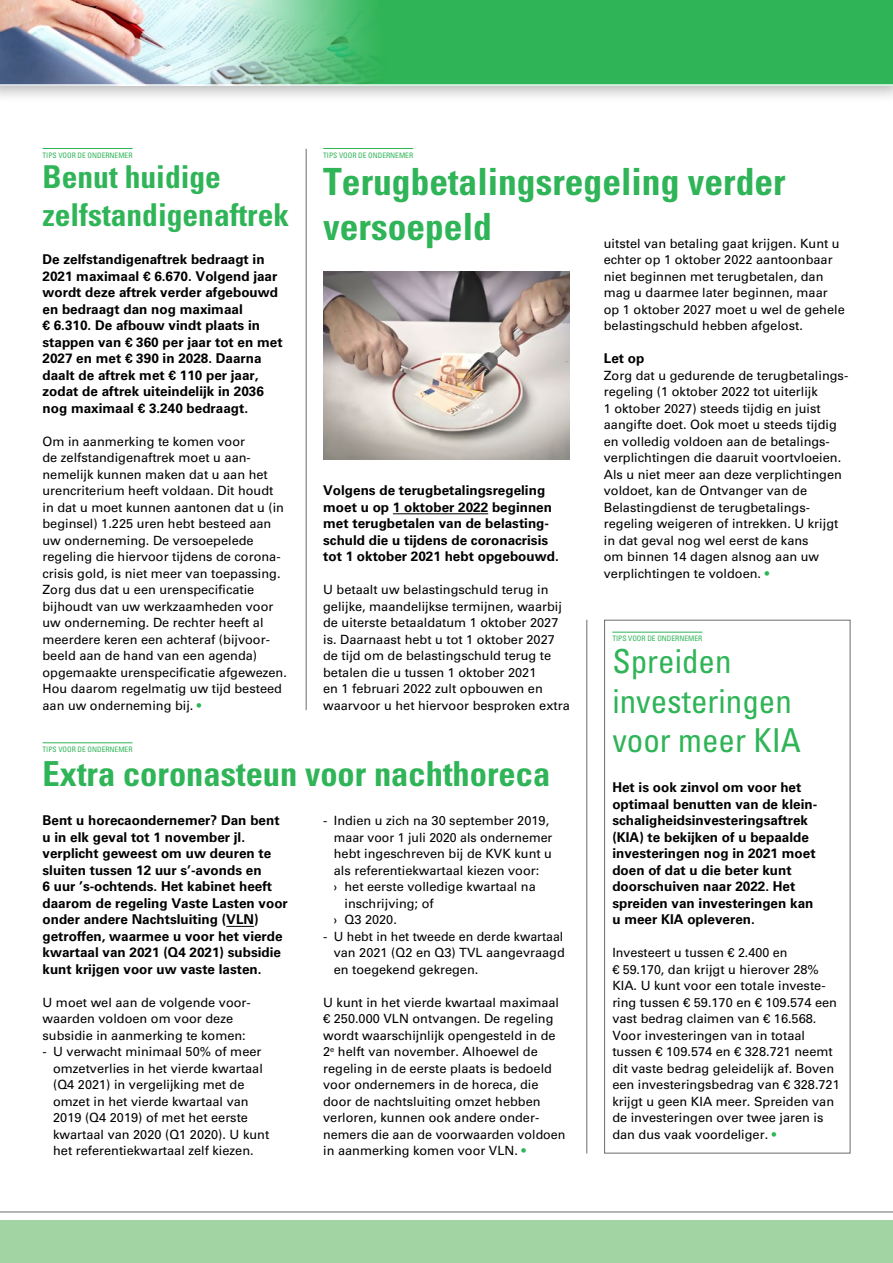
<style>
.page{position:relative;width:893px;height:1263px;background:#fff}
.page>*{position:absolute;margin:0;border:0;box-sizing:border-box;transform-origin:0 0}
.t1{font:700 condensed 37.5px/45px "Univers LT Std";color:#2fb457}
.t2{font:700 condensed 34.5px "Univers LT Std";color:#2fb457}
.t3{font:condensed 33px/39.6px "Univers LT Std";color:#2fb457}
.t4{font:700 condensed 31.5px/37.8px "Univers LT Std";color:#2fb457}
.t5{font:700 13.5px/16.5px "Univers LT Std";color:#000}
.t6{font:12.75px/16.5px "Univers LT Std";color:#000}
.t7{font:condensed 7.5px "Univers LT Std";color:#2fb457}
.s1{color:#2fb457}
</style>
<div class="page">
<div style="left:0;top:1220px;width:893px;height:43px;background:#a2d4a3"></div>
<div style="left:0;top:0;width:893px;height:104px;background:#000;opacity:.3"></div>
<svg style="left:0;top:0;width:893px;height:86px;background:#63ba80"></svg>
<hr style="left:0;top:1211px;width:893px;height:1px;background:#6d6b6b">
<div style="left:604px;top:620px;width:246px;height:533px;border:1px solid #6d6b6b"></div>
<hr style="left:393px;top:513px;width:95px;height:1px;background:#000">
<svg style="left:226px;top:926px;width:28px;height:1px"></svg>
<hr style="left:323px;top:148px;width:90px;height:1px;background:#2fb457">
<hr style="left:43px;top:742px;width:90px;height:1px;background:#2fb457">
<hr style="left:612px;top:632px;width:90px;height:1px;background:#2fb457">
<img style="left:323px;top:272px;width:247px;height:187px">
<hr style="left:43px;top:148px;width:90px;height:1px;background:#2fb457">
<hr style="left:586px;top:620px;width:1px;height:533px;background:#6d6b6b">
<hr style="left:306px;top:149px;width:1px;height:561px;background:#6d6b6b">
<p class="t7" style="left:43px;top:150px;width:92px">TIPS VOOR DE ONDERNEMER</p>
<h3 class="t4" style="left:43px;top:158px;width:248px">Benut huidige zelfstandigenaftrek</h3>
<p class="t7" style="left:323px;top:150px;width:92px">TIPS VOOR DE ONDERNEMER</p>
<h1 class="t1" style="left:323px;top:159px;width:464px">Terugbetalingsregeling verder versoepeld</h1>
<p class="t6" style="left:604px;top:235px;width:242px">uitstel van betaling gaat krijgen. Kunt u echter op 1 oktober 2022 aantoonbaar niet beginnen met terugbetalen, dan mag u daarmee later beginnen, maar op 1 oktober 2027 moet u wel de gehele belastingschuld hebben afgelost.</p>
<p class="t5" style="left:604px;top:350px;width:42px">Let op</p>
<p class="t6" style="left:604px;top:367px;width:246px">Zorg dat u gedurende de terugbetalings&shy;regeling (1 oktober 2022 tot uiterlijk<br>1 oktober 2027) steeds tijdig en juist aangifte doet. Ook moet u steeds tijdig en volledig voldoen aan de betalings&shy;verplichtingen die daaruit voortvloeien.<br>Als u niet meer aan deze verplichtingen voldoet, kan de Ontvanger van de Belastingdienst de terugbetalings&shy;regeling weigeren of intrekken. U krijgt in dat geval nog wel eerst de kans<br>om binnen 14 dagen alsnog aan uw verplichtingen te voldoen. <span class="s1">•</span></p>
<p class="t5" style="left:43px;top:251px;width:242px">De zelfstandigenaftrek bedraagt in 2021 maximaal € 6.670. Volgend jaar wordt deze aftrek verder afgebouwd en bedraagt dan nog maximaal<br>€ 6.310. De afbouw vindt plaats in stappen van € 360 per jaar tot en met 2027 en met € 390 in 2028. Daarna daalt de aftrek met € 110 per jaar, zodat de aftrek uiteindelijk in 2036 nog maximaal € 3.240 bedraagt.</p>
<p class="t6" style="left:43px;top:433px;width:246px">Om in aanmerking te komen voor<br>de zelfstandigenaftrek moet u aan&shy;nemelijk kunnen maken dat u aan het urencriterium heeft voldaan. Dit houdt in dat u moet kunnen aantonen dat u (in beginsel) 1.225 uren hebt besteed aan uw onderneming. De versoepelede regeling die hiervoor tijdens de corona&shy;crisis gold, is niet meer van toepassing.<br>Zorg dus dat u een urenspecificatie bijhoudt van uw werkzaamheden voor uw onderneming. De rechter heeft al meerdere keren een achteraf (bijvoor&shy;beeld aan de hand van een agenda) opgemaakte urenspecificatie afgewezen.<br>Hou daarom regelmatig uw tijd besteed aan uw onderneming bij. <span class="s1">•</span></p>
<p class="t5" style="left:323px;top:482px;width:237px">Volgens de terugbetalingsregeling moet u op 1 oktober 2022 beginnen met terugbetalen van de belasting&shy;schuld die u tijdens de coronacrisis tot 1 oktober 2021 hebt opgebouwd.</p>
<p class="t6" style="left:323px;top:581px;width:248px">U betaalt uw belastingschuld terug in gelijke, maandelijkse termijnen, waarbij de uiterste betaaldatum 1 oktober 2027 is. Daarnaast hebt u tot 1 oktober 2027 de tijd om de belastingschuld terug te betalen die u tussen 1 oktober 2021<br>en 1 februari 2022 zult opbouwen en waarvoor u het hiervoor besproken extra</p>
<p class="t7" style="left:612px;top:634px;width:92px">TIPS VOOR DE ONDERNEMER</p>
<h3 class="t3" style="left:612px;top:641px;width:190px">Spreiden investeringen voor meer KIA</h3>
<p class="t7" style="left:43px;top:744px;width:92px">TIPS VOOR DE ONDERNEMER</p>
<h2 class="t2" style="left:43px;top:752px;width:509px">Extra coronasteun voor nachthoreca</h2>
<p class="t5" style="left:612px;top:779px;width:206px">Het is ook zinvol om voor het optimaal benutten van de klein&shy;schaligheidsinvesteringsaftrek (KIA) te bekijken of u bepaalde investeringen nog in 2021 moet doen of dat u die beter kunt doorschuiven naar 2022. Het spreiden van investeringen kan u meer KIA opleveren.</p>
<p class="t6" style="left:612px;top:944px;width:229px">Investeert u tussen € 2.400 en<br>€ 59.170, dan krijgt u hierover 28% KIA. U kunt voor een totale investe&shy;ring tussen € 59.170 en € 109.574 een vast bedrag claimen van € 16.568.<br>Voor investeringen van in totaal tussen € 109.574 en € 328.721 neemt dit vaste bedrag geleidelijk af. Boven een investeringsbedrag van € 328.721 krijgt u geen KIA meer. Spreiden van de investeringen over twee jaren is dan dus vaak voordeliger. <span class="s1">•</span></p>
<p class="t5" style="left:43px;top:812px;width:247px">Bent u horecaondernemer? Dan bent u in elk geval tot 1 november jl. verplicht geweest om uw deuren te sluiten tussen 12 uur s’-avonds en<br>6 uur ’s-ochtends. Het kabinet heeft daarom de regeling Vaste Lasten voor onder andere Nachtsluiting (VLN) getroffen, waarmee u voor het vierde kwartaal van 2021 (Q4 2021) subsidie kunt krijgen voor uw vaste lasten.</p>
<p class="t6" style="left:43px;top:994px;width:210px">U moet wel aan de volgende voor&shy;waarden voldoen om voor deze subsidie in aanmerking te komen:</p>
<p class="t6" style="left:53px;top:1043px;width:218px;text-indent:-11px">- U verwacht minimaal 50% of meer omzetverlies in het vierde kwartaal (Q4 2021) in vergelijking met de omzet in het vierde kwartaal van 2019 (Q4 2019) of met het eerste kwartaal van 2020 (Q1 2020). U kunt het referentiekwartaal zelf kiezen.</p>
<p class="t6" style="left:323px;top:812px;width:228px">- Indien u zich na 30 september 2019,</p>
<p class="t6" style="left:334px;top:829px;width:220px">maar voor 1 juli 2020 als ondernemer</p>
<p class="t6" style="left:334px;top:845px;width:220px">hebt ingeschreven bij de KVK kunt u</p>
<p class="t6" style="left:334px;top:862px;width:207px">als referentiekwartaal kiezen voor:</p>
<p class="t6" style="left:334px;top:878px;width:203px">› het eerste volledige kwartaal na</p>
<p class="t6" style="left:344px;top:895px;width:91px">inschrijving; of</p>
<p class="t6" style="left:334px;top:911px;width:65px">› Q3 2020.</p>
<p class="t6" style="left:334px;top:928px;width:233px;text-align:justify;text-indent:-11px">- U hebt in het tweede en derde kwartaal van 2021 (Q2 en Q3) TVL aangevraagd en toegekend gekregen.</p>
<p class="t6" style="left:323px;top:994px;width:244px">U kunt in het vierde kwartaal maximaal € 250.000 VLN ontvangen. De regeling wordt waarschijnlijk opengesteld in de 2<sup>e</sup> helft van november. Alhoewel de regeling in de eerste plaats is bedoeld voor ondernemers in de horeca, die door de nachtsluiting omzet hebben verloren, kunnen ook andere onder&shy;nemers die aan de voorwaarden voldoen in aanmerking komen voor VLN. <span class="s1">•</span></p>
</div>
